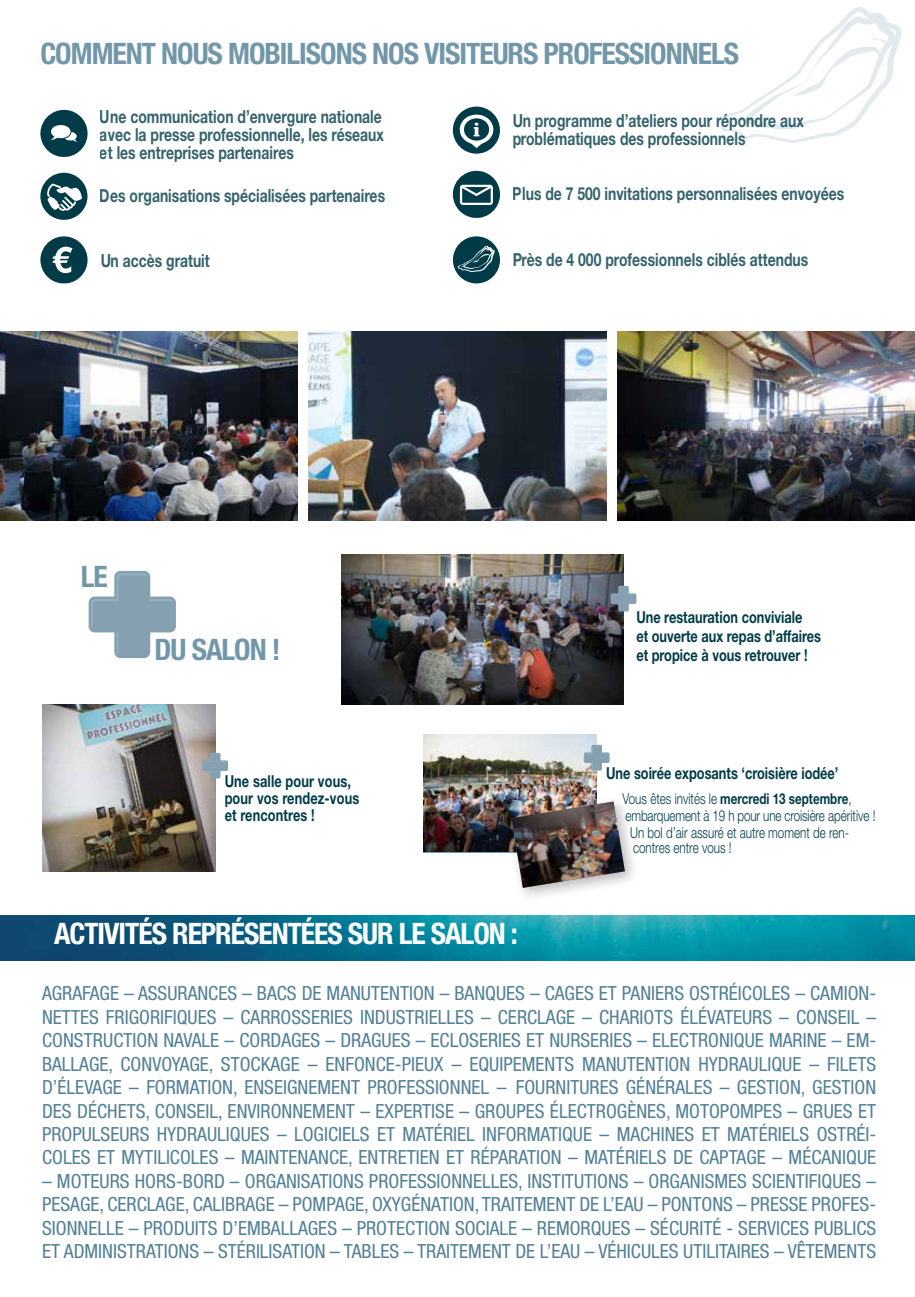
<style>
.page{position:relative;width:915px;height:1297px;background:#fff}
.page>*{position:absolute;margin:0;border:0;box-sizing:border-box;transform-origin:0 0}
.t1{font:700 condensed 29.55px "Helvetica Neue LT Std";letter-spacing:-.035em;color:#7297a9}
.t2{font:700 condensed 29.55px "Helvetica Neue LT Std";letter-spacing:-.035em;color:#fff}
.t3{font:condensed 19.5px/23.4px "Helvetica Neue LT Std";color:#528095;text-align:justify}
.t4{font:700 18px/18px "Helvetica Neue LT Std";color:#003b47;scale:.77 1}
.t5{font:700 16.5px/19px "Helvetica Neue LT Std";color:#003b47;scale:.77 1}
.t6{font:300 15px "Helvetica Neue LT Std";color:#003b47;scale:.77 1}
.t7{font:700 15px "Helvetica Neue LT Std";color:#003b47;scale:.77 1}
.s1{font-weight:300}
</style>
<div class="page">
<svg style="left:721px;top:7px;width:180px;height:136px"></svg>
<svg style="left:452px;top:107px;width:48px;height:47px"></svg>
<svg style="left:453px;top:236px;width:47px;height:47px"></svg>
<svg style="left:40px;top:173px;width:47px;height:47px"></svg>
<svg style="left:40px;top:110px;width:48px;height:47px"></svg>
<svg style="left:40px;top:236px;width:48px;height:47px"></svg>
<svg style="left:452px;top:171px;width:48px;height:47px"></svg>
<img style="left:0;top:916px;width:914px;height:44px">
<img style="left:0;top:332px;width:297px;height:189px">
<img style="left:308px;top:332px;width:298px;height:189px">
<img style="left:617px;top:332px;width:297px;height:189px">
<svg style="left:89px;top:571px;width:87px;height:87px"></svg>
<img style="left:342px;top:554px;width:281px;height:151px">
<svg style="left:610px;top:586px;width:26px;height:25px"></svg>
<img style="left:42px;top:705px;width:173px;height:166px">
<svg style="left:202px;top:753px;width:26px;height:25px"></svg>
<img style="left:423px;top:735px;width:173px;height:117px">
<div style="left:505px;top:795px;width:135px;height:108px;background:#000;opacity:.29"></div>
<img style="left:511px;top:801px;width:113px;height:87px">
<svg style="left:583px;top:745px;width:26px;height:25px"></svg>
<h1 class="t1" style="left:40px;top:35px;width:700px">COMMENT NOUS MOBILISONS NOS VISITEURS PROFESSIONNELS</h1>
<p class="t4" style="left:100px;top:107px;width:370px;text-align:justify">Une communication d’envergure nationale avec la presse professionnelle, les réseaux et les entreprises partenaires</p>
<p class="t4" style="left:100px;top:186px;width:372px">Des organisations spécialisées partenaires</p>
<p class="t4" style="left:100px;top:251px;width:144px">Un accès gratuit</p>
<h1 class="t1" style="left:81px;top:559px;width:28px">LE</h1>
<h1 class="t1" style="left:154px;top:631px;width:127px">DU SALON !</h1>
<p class="t5" style="left:224px;top:772px;width:176px;line-height:17px">Une salle pour vous, pour vos rendez-vous et rencontres !</p>
<p class="t4" style="left:512px;top:111px;width:380px">Un programme d’ateliers pour répondre aux problématiques des professionnels</p>
<p class="t4" style="left:512px;top:184px;width:431px">Plus de 7 500 invitations personnalisées envoyées</p>
<p class="t4" style="left:512px;top:250px;width:386px">Près de 4 000 professionnels ciblés attendus</p>
<p class="t5" style="left:636px;top:607px;width:241px">Une restauration conviviale<br>et ouverte aux repas d’affaires et propice à vous retrouver !</p>
<p class="t5" style="left:606px;top:763px;width:303px">Une soirée exposants ‘croisière iodée’</p>
<p class="t7" style="left:622px;top:789px;width:299px"><span class="s1">Vous êtes invités le</span> mercredi 13 septembre<span class="s1">,</span></p>
<p class="t6" style="left:625px;top:806px;width:326px">embarquement à 19 h pour une croisière apéritive !</p>
<p class="t6" style="left:630px;top:823px;width:286px">Un bol d’air assuré et autre moment de ren-</p>
<p class="t6" style="left:633px;top:838px;width:129px">contres entre vous !</p>
<h1 class="t2" style="left:54px;top:915px;width:465px">ACTIVITÉS REPRÉSENTÉES SUR LE SALON :</h1>
<p class="t3" style="left:42px;top:982px;width:835px">AGRAFAGE – ASSURANCES – BACS DE MANUTENTION – BANQUES – CAGES ET PANIERS OSTRÉICOLES – CAMION-NETTES FRIGORIFIQUES – CARROSSERIES INDUSTRIELLES – CERCLAGE – CHARIOTS ÉLÉVATEURS – CONSEIL – CONSTRUCTION NAVALE – CORDAGES – DRAGUES – ECLOSERIES ET NURSERIES – ELECTRONIQUE MARINE – EM-BALLAGE, CONVOYAGE, STOCKAGE – ENFONCE-PIEUX – EQUIPEMENTS MANUTENTION HYDRAULIQUE – FILETS D’ÉLEVAGE – FORMATION, ENSEIGNEMENT PROFESSIONNEL – FOURNITURES GÉNÉRALES – GESTION, GESTION DES DÉCHETS, CONSEIL, ENVIRONNEMENT – EXPERTISE – GROUPES ÉLECTROGÈNES, MOTOPOMPES – GRUES ET PROPULSEURS HYDRAULIQUES – LOGICIELS ET MATÉRIEL INFORMATIQUE – MACHINES ET MATÉRIELS OSTRÉI-COLES ET MYTILICOLES – MAINTENANCE, ENTRETIEN ET RÉPARATION – MATÉRIELS DE CAPTAGE – MÉCANIQUE</p>
<p class="t3" style="left:42px;top:1169px;width:835px">– MOTEURS HORS-BORD – ORGANISATIONS PROFESSIONNELLES, INSTITUTIONS – ORGANISMES SCIENTIFIQUES – PESAGE, CERCLAGE, CALIBRAGE – POMPAGE, OXYGÉNATION, TRAITEMENT DE L’EAU – PONTONS – PRESSE PROFES-SIONNELLE – PRODUITS D’EMBALLAGES – PROTECTION SOCIALE – REMORQUES – SÉCURITÉ - SERVICES PUBLICS ET ADMINISTRATIONS – STÉRILISATION – TABLES – TRAITEMENT DE L’EAU – VÉHICULES UTILITAIRES – VÊTEMENTS</p>
</div>
